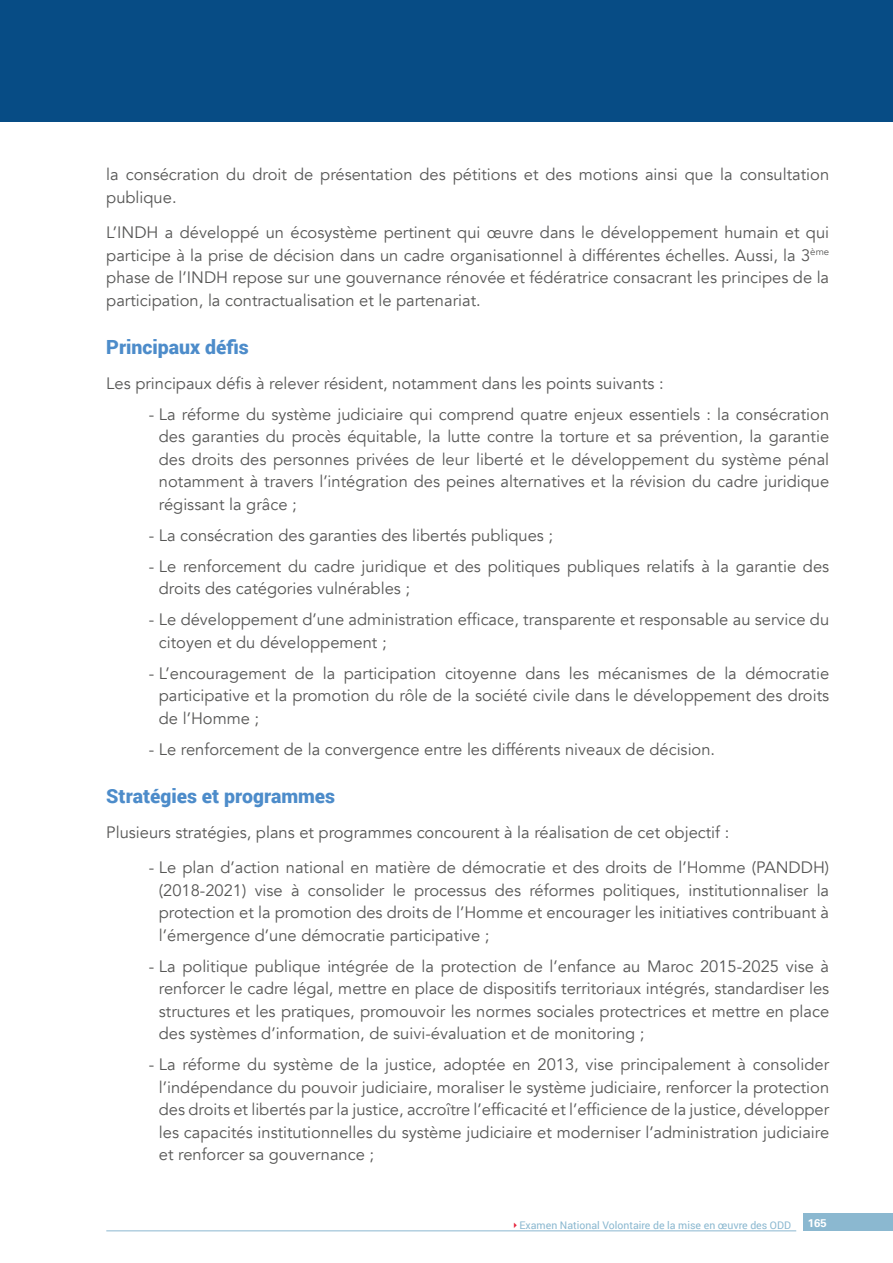
<style>
.page{position:relative;width:893px;height:1263px;background:#fff}
.page>*{position:absolute;margin:0;border:0;box-sizing:border-box;transform-origin:0 0}
.t1{font:900 19.5px "Roboto";color:#4d8cca}
.t2{font:16.5px/22.5px "Avenir";color:#575756;text-align:justify}
.t3{font:700 11.25px "Univers";color:#fff}
.t4{font:10.5px "Roboto";color:#8bb8d0}
</style>
<div class="page">
<hr style="left:106px;top:1230px;width:690px;height:1px;background:#8bb8d0">
<div style="left:804px;top:1214px;width:89px;height:17px;background:#8bb8d0"></div>
<div style="left:0;top:0;width:893px;height:121px;background:#074c85"></div>
<p class="t2" style="left:106px;top:164px;width:724px">la consécration du droit de présentation des pétitions et des motions ainsi que la consultation publique.</p>
<p class="t2" style="left:106px;top:221px;width:724px">L’INDH a développé un écosystème pertinent qui œuvre dans le développement humain et qui participe à la prise de décision dans un cadre organisationnel à différentes échelles. Aussi, la 3<sup>ème </sup>phase de l’INDH repose sur une gouvernance rénovée et fédératrice consacrant les principes de la participation, la contractualisation et le partenariat.</p>
<p class="t1" style="left:106px;top:333px;width:144px">Principaux défis</p>
<p class="t2" style="left:106px;top:372px;width:559px">Les principaux défis à relever résident, notamment dans les points suivants :</p>
<p class="t2" style="left:159px;top:403px;width:672px;text-indent:-10px">- La réforme du système judiciaire qui comprend quatre enjeux essentiels : la consécration des garanties du procès équitable, la lutte contre la torture et sa prévention, la garantie des droits des personnes privées de leur liberté et le développement du système pénal notamment à travers l’intégration des peines alternatives et la révision du cadre juridique régissant la grâce ;</p>
<p class="t2" style="left:149px;top:524px;width:406px">- La consécration des garanties des libertés publiques ;</p>
<p class="t2" style="left:159px;top:555px;width:672px;text-indent:-10px">- Le renforcement du cadre juridique et des politiques publiques relatifs à la garantie des droits des catégories vulnérables ;</p>
<p class="t2" style="left:159px;top:609px;width:672px;text-indent:-10px">- Le développement d’une administration efficace, transparente et responsable au service du citoyen et du développement ;</p>
<p class="t2" style="left:159px;top:662px;width:672px;text-indent:-10px">- L’encouragement de la participation citoyenne dans les mécanismes de la démocratie participative et la promotion du rôle de la société civile dans le développement des droits de l’Homme ;</p>
<p class="t2" style="left:149px;top:738px;width:568px">- Le renforcement de la convergence entre les différents niveaux de décision.</p>
<p class="t1" style="left:106px;top:782px;width:230px">Stratégies et programmes</p>
<p class="t2" style="left:106px;top:821px;width:624px">Plusieurs stratégies, plans et programmes concourent à la réalisation de cet objectif :</p>
<p class="t2" style="left:159px;top:857px;width:672px;text-indent:-10px">- Le plan d’action national en matière de démocratie et des droits de l’Homme (PANDDH) (2018-2021) vise à consolider le processus des réformes politiques, institutionnaliser la protection et la promotion des droits de l’Homme et encourager les initiatives contribuant à l’émergence d’une démocratie participative ;</p>
<p class="t2" style="left:159px;top:955px;width:672px;text-indent:-10px">- La politique publique intégrée de la protection de l’enfance au Maroc 2015-2025 vise à renforcer le cadre légal, mettre en place de dispositifs territoriaux intégrés, standardiser les structures et les pratiques, promouvoir les normes sociales protectrices et mettre en place des systèmes d’information, de suivi-évaluation et de monitoring ;</p>
<p class="t2" style="left:159px;top:1054px;width:672px;text-indent:-10px">- La réforme du système de la justice, adoptée en 2013, vise principalement à consolider l’indépendance du pouvoir judiciaire, moraliser le système judiciaire, renforcer la protection des droits et libertés par la justice, accroître l’efficacité et l’efficience de la justice, développer les capacités institutionnelles du système judiciaire et moderniser l’administration judiciaire et renforcer sa gouvernance ;</p>
<p class="t4" style="left:519px;top:1218px;width:273px">Examen National Volontaire de la mise en œuvre des ODD</p>
<p class="t3" style="left:808px;top:1215px;width:20px">165</p>
</div>
